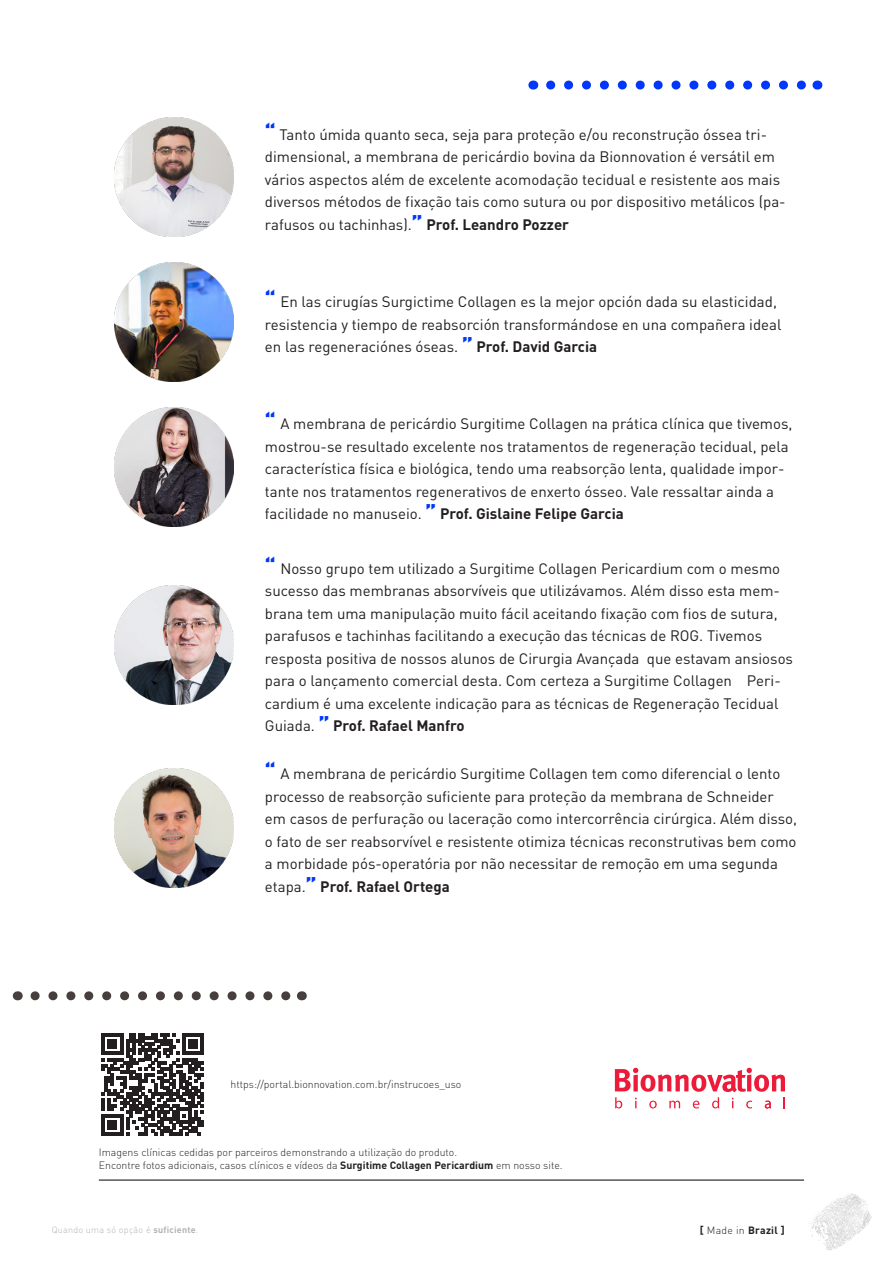
<style>
.page{position:relative;width:893px;height:1263px;background:#fff}
.page>*{position:absolute;margin:0;border:0;box-sizing:border-box;transform-origin:0 0}
.t1{font:15px/22.5px "DIN Pro";color:#231f20}
.t2{font:300 10.5px "DIN Pro";color:#231f20}
.t3{font:700 10.5px "DIN Pro";letter-spacing:.025em;color:#231f20}
.t4{font:300 9px "DIN Pro";letter-spacing:.025em;color:#b2b3b7}
.s1{font-weight:900;font-size:21px;color:#0137fb}
.s2{font-weight:700}
.s3{font-weight:300}
</style>
<div class="page">
<svg style="left:809px;top:1193px;width:62px;height:57px"></svg>
<img style="left:114px;top:118px;width:119px;height:119px">
<img style="left:114px;top:262px;width:119px;height:120px">
<img style="left:114px;top:407px;width:119px;height:119px">
<img style="left:114px;top:586px;width:119px;height:119px">
<img style="left:114px;top:768px;width:119px;height:120px">
<svg style="left:551px;top:81px;width:255px;height:9px"></svg>
<svg style="left:101px;top:1033px;width:103px;height:103px"></svg>
<svg style="left:35px;top:991px;width:256px;height:9px"></svg>
<svg style="left:615px;top:1068px;width:170px;height:40px"></svg>
<hr style="left:99px;top:1180px;width:705px;height:1px;background:#000">
<p class="t1" style="left:265px;top:122px;width:522px"><span class="s1">“</span> Tanto úmida quanto seca, seja para proteção e/ou reconstrução óssea tri&shy;dimensional, a membrana de pericárdio bovina da Bionnovation é versátil em vários aspectos além de excelente acomodação tecidual e resistente aos mais diversos métodos de fixação tais como sutura ou por dispositivo metálicos (pa&shy;rafusos ou tachinhas).<span class="s1">”</span> <span class="s2">Prof. Leandro Pozzer</span></p>
<p class="t1" style="left:265px;top:289px;width:518px"><span class="s1">“</span> En las cirugías Surgictime Collagen es la mejor opción dada su elasticidad, resistencia y tiempo de reabsorción transformándose en una compañera ideal en las regeneraciónes óseas. <span class="s1">”</span> <span class="s2">Prof. David Garcia</span></p>
<p class="t1" style="left:265px;top:411px;width:529px"><span class="s1">“</span> A membrana de pericárdio Surgitime Collagen na prática clínica que tivemos, mostrou-se resultado excelente nos tratamentos de regeneração tecidual, pela característica física e biológica, tendo uma reabsorção lenta, qualidade impor&shy;tante nos tratamentos regenerativos de enxerto ósseo. Vale ressaltar ainda a facilidade no manuseio. <span class="s1">”</span> <span class="s2">Prof. Gislaine Felipe Garcia</span></p>
<p class="t1" style="left:265px;top:556px;width:530px"><span class="s1">“</span> Nosso grupo tem utilizado a Surgitime Collagen Pericardium com o mesmo sucesso das membranas absorvíveis que utilizávamos. Além disso esta mem&shy;brana tem uma manipulação muito fácil aceitando fixação com fios de sutura, parafusos e tachinhas facilitando a execução das técnicas de ROG. Tivemos resposta positiva de nossos alunos de Cirurgia Avançada que estavam ansiosos para o lançamento comercial desta. Com certeza a Surgitime Collagen Peri&shy;cardium é uma excelente indicação para as técnicas de Regeneração Tecidual Guiada. <span class="s1">”</span> <span class="s2">Prof. Rafael Manfro</span></p>
<p class="t1" style="left:265px;top:761px;width:534px"><span class="s1">“</span> A membrana de pericárdio Surgitime Collagen tem como diferencial o lento processo de reabsorção suficiente para proteção da membrana de Schneider em casos de perfuração ou laceração como intercorrência cirúrgica. Além disso, o fato de ser reabsorvível e resistente otimiza técnicas reconstrutivas bem como a morbidade pós-operatória por não necessitar de remoção em uma segunda etapa.<span class="s1">”</span> <span class="s2">Prof. Rafael Ortega</span></p>
<p class="t2" style="left:230px;top:1076px;width:233px">https://portal.bionnovation.com.br/instrucoes_uso</p>
<p class="t2" style="left:99px;top:1144px;width:360px">Imagens clínicas cedidas por parceiros demonstrando a utilização do produto.</p>
<p class="t2" style="left:99px;top:1157px;width:465px">Encontre fotos adicionais, casos clínicos e vídeos da <span class="s2">Surgitime Collagen Pericardium</span> em nosso site.</p>
<p class="t4" style="left:52px;top:1223px;width:148px">Quando uma só opção é <span class="s2">suficiente</span>.</p>
<p class="t3" style="left:700px;top:1222px;width:86px">[ <span class="s3">Made in</span> Brazil ]</p>
</div>
